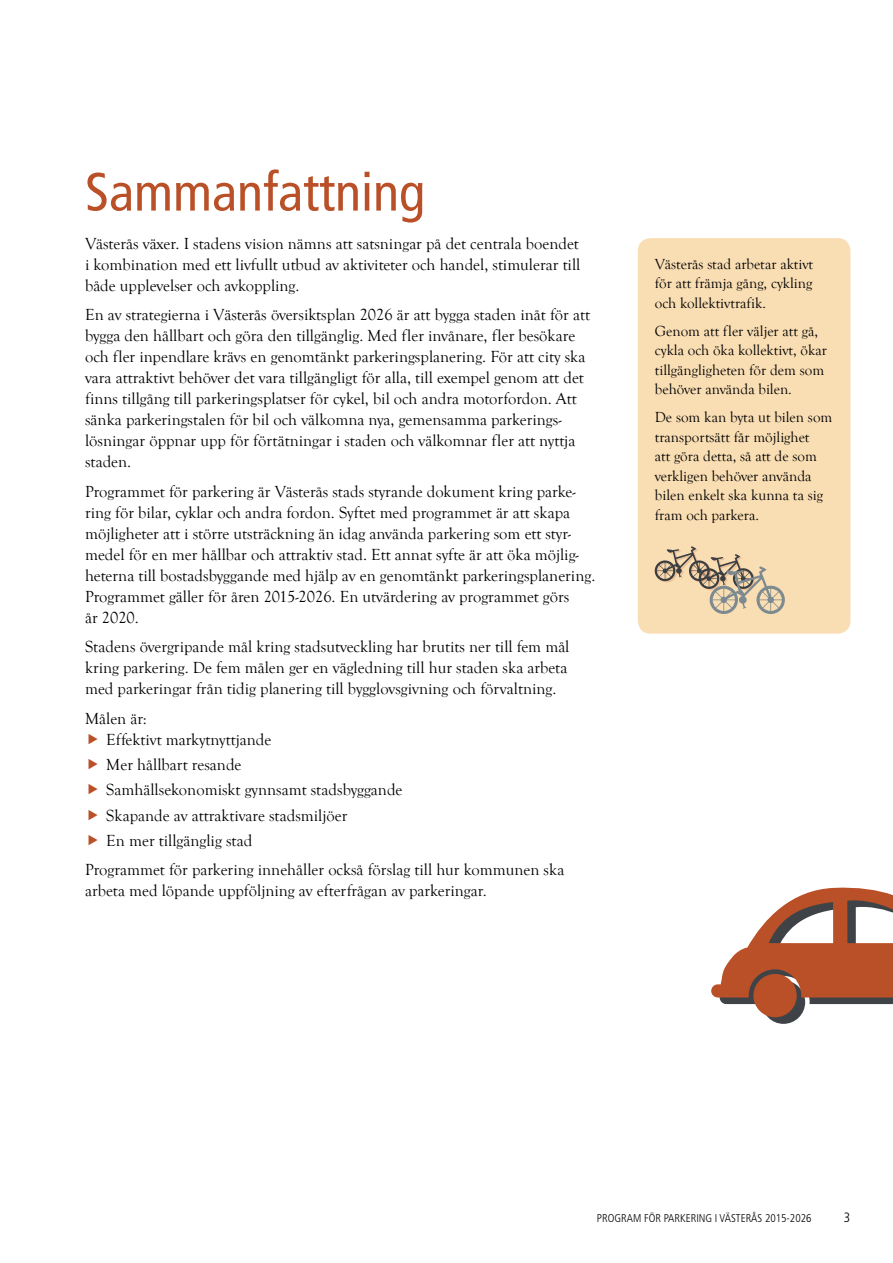
<style>
.page{position:relative;width:893px;height:1263px;background:#fff}
.page>*{position:absolute;margin:0;border:0;box-sizing:border-box;transform-origin:0 0}
.t1{font:condensed 54px "Frutiger LT Std";color:#ba5027}
.t2{font:16.5px/21px "Goudy Old Style T";color:#000}
.t3{font:15px/19.5px "Goudy Old Style T";color:#000}
.t4{font:300 condensed 13.5px "Frutiger LT Std";color:#000}
.t5{font:300 condensed 11.25px "Frutiger LT Std";color:#000}
</style>
<div class="page">
<div style="left:762px;top:980px;width:43px;height:44px;background:#3f4347;border-radius:50%"></div>
<svg style="left:711px;top:887px;width:182px;height:117px"></svg>
<div style="left:753px;top:974px;width:44px;height:43px;background:#ba5027;border-radius:50%"></div>
<div style="left:638px;top:238px;width:212px;height:396px;background:#f9ddb3;border-radius:13px"></div>
<svg style="left:655px;top:546px;width:130px;height:68px"></svg>
<h1 class="t1" style="left:85px;top:160px;width:341px">Sammanfattning</h1>
<p class="t2" style="left:85px;top:233px;width:497px;text-align:justify">Västerås växer. I stadens vision nämns att satsningar på det centrala boendet i kombination med ett livfullt utbud av aktiviteter och handel, stimulerar till både upplevelser och avkoppling.</p>
<p class="t2" style="left:85px;top:305px;width:506px">En av strategierna i Västerås översiktsplan 2026 är att bygga staden inåt för att bygga den hållbart och göra den tillgänglig. Med fler invånare, fler besökare och fler inpendlare krävs en genomtänkt parkeringsplanering. För att city ska vara attraktivt behöver det vara tillgängligt för alla, till exempel genom att det finns tillgång till parkeringsplatser för cykel, bil och andra motorfordon. Att sänka parkeringstalen för bil och välkomna nya, gemensamma parkerings&shy;lösningar öppnar upp för förtätningar i staden och välkomnar fler att nyttja staden.</p>
<p class="t2" style="left:85px;top:481px;width:512px">Programmet för parkering är Västerås stads styrande dokument kring parke&shy;ring för bilar, cyklar och andra fordon. Syftet med programmet är att skapa möjligheter att i större utsträckning än idag använda parkering som ett styr&shy;medel för en mer hållbar och attraktiv stad. Ett annat syfte är att öka möjlig&shy;heterna till bostadsbyggande med hjälp av en genomtänkt parkeringsplanering.<br>Programmet gäller för åren 2015-2026. En utvärdering av programmet görs<br>år 2020.</p>
<p class="t2" style="left:85px;top:637px;width:486px">Stadens övergripande mål kring stadsutveckling har brutits ner till fem mål kring parkering. De fem målen ger en vägledning till hur staden ska arbeta med parkeringar från tidig planering till bygglovsgivning och förvaltning.</p>
<p class="t2" style="left:106px;top:708px;width:166px;text-indent:-21px">Målen är:<br>Effektivt markytnyttjande</p>
<p class="t2" style="left:106px;top:752px;width:298px;line-height:25.2px">Mer hållbart resande<br>Samhällsekonomiskt gynnsamt stadsbyggande<br>Skapande av attraktivare stadsmiljöer<br>En mer tillgänglig stad</p>
<p class="t2" style="left:85px;top:860px;width:481px">Programmet för parkering innehåller också förslag till hur kommunen ska arbeta med löpande uppföljning av efterfrågan av parkeringar.</p>
<p class="t3" style="left:655px;top:254px;width:160px;text-align:justify">Västerås stad arbetar aktivt för att främja gång, cykling och kollektivtrafik.</p>
<p class="t3" style="left:655px;top:321px;width:174px">Genom att fler väljer att gå, cykla och öka kollektivt, ökar tillgängligheten för dem som behöver använda bilen.</p>
<p class="t3" style="left:655px;top:408px;width:179px">De som kan byta ut bilen som transportsätt får möjlighet<br>att göra detta, så att de som verkligen behöver använda bilen enkelt ska kunna ta sig fram och parkera.</p>
<p class="t5" style="left:597px;top:1212px;width:216px">PROGRAM FÖR PARKERING I VÄSTERÅS 2015-2026</p>
<p class="t4" style="left:844px;top:1210px;width:8px">3</p>
</div>
